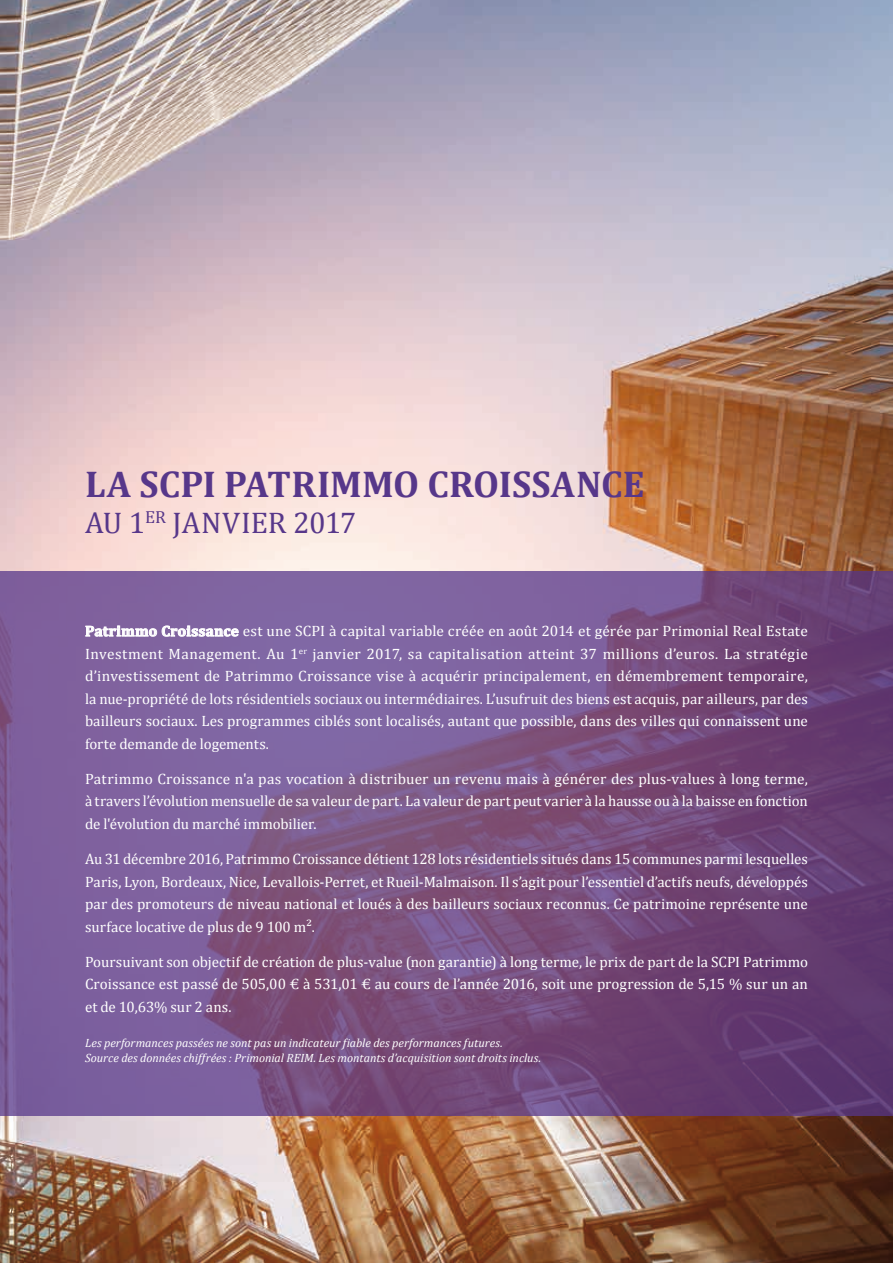
<style>
.page{position:relative;width:893px;height:1263px;background:#fff}
.page>*{position:absolute;margin:0;border:0;box-sizing:border-box;transform-origin:0 0}
.t1{font:700 37.5px "Cambria";color:#57378a}
.t2{font:30px "Cambria";letter-spacing:-.005em;color:#57378a}
.t3{font:15px/22.5px "Cambria";letter-spacing:-.005em;color:#fff;text-align:justify}
.t4{font:italic 12px/14.4px "Cambria";color:#fff}
.s1{font-weight:700}
</style>
<div class="page">
<img style="left:0;top:0;width:893px;height:1263px">
<svg style="left:0;top:571px;width:893px;height:544px;background:#765288"></svg>
<svg style="left:85px;top:625px;width:154px;height:12px;background:#b2a1c5"></svg>
<h1 class="t1" style="left:85px;top:461px;width:561px">LA SCPI PATRIMMO CROISSANCE</h1>
<h2 class="t2" style="left:85px;top:505px;width:273px">AU 1<sup>ER</sup> JANVIER 2017</h2>
<p class="t3" style="left:85px;top:620px;width:724px"><span class="s1">Patrimmo Croissance</span> est une SCPI à capital variable créée en août 2014 et gérée par Primonial Real Estate Investment Management. Au 1<sup>er</sup> janvier 2017, sa capitalisation atteint 37 millions d’euros. La stratégie d’investissement de Patrimmo Croissance vise à acquérir principalement, en démembrement temporaire, la nue-propriété de lots résidentiels sociaux ou intermédiaires. L’usufruit des biens est acquis, par ailleurs, par des bailleurs sociaux. Les programmes ciblés sont localisés, autant que possible, dans des villes qui connaissent une forte demande de logements.</p>
<p class="t3" style="left:85px;top:767px;width:724px">Patrimmo Croissance n'a pas vocation à distribuer un revenu mais à générer des plus-values à long terme, à travers l’évolution mensuelle de sa valeur de part. La valeur de part peut varier à la hausse ou à la baisse en fonction de l'évolution du marché immobilier.</p>
<p class="t3" style="left:85px;top:848px;width:724px">Au 31 décembre 2016, Patrimmo Croissance détient 128 lots résidentiels situés dans 15 communes parmi lesquelles Paris, Lyon, Bordeaux, Nice, Levallois-Perret, et Rueil-Malmaison. Il s’agit pour l’essentiel d’actifs neufs, développés par des promoteurs de niveau national et loués à des bailleurs sociaux reconnus. Ce patrimoine représente une surface locative de plus de 9 100 m².</p>
<p class="t3" style="left:85px;top:950px;width:724px">Poursuivant son objectif de création de plus-value (non garantie) à long terme, le prix de part de la SCPI Patrimmo Croissance est passé de 505,00 € à 531,01 € au cours de l’année 2016, soit une progression de 5,15 % sur un an et de 10,63% sur 2 ans.</p>
<p class="t4" style="left:85px;top:1036px;width:458px">Les performances passées ne sont pas un indicateur fiable des performances futures.<br>Source des données chiffrées : Primonial REIM. Les montants d’acquisition sont droits inclus.</p>
</div>
